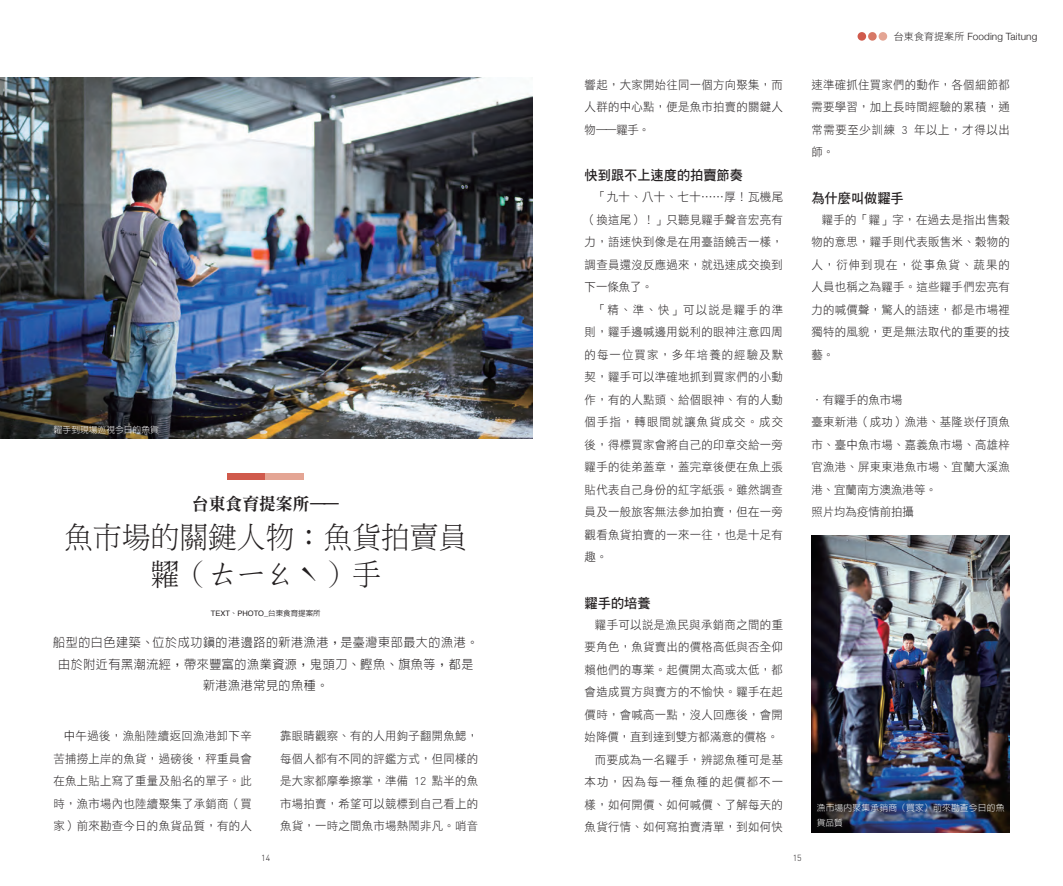
<style>
.page{position:relative;width:1063px;height:886px;background:#fff}
.page>*{position:absolute;margin:0;border:0;box-sizing:border-box;transform-origin:0 0}
.刊頭大標{font:30px/37.5px "DF Ming Std W3";color:#231f20;text-align:center;scale:.96 1}
.刊頭大標-2{font:17.5px "DF Ming Std W9";color:#231f20;scale:.96 1}
.內文-反白字{font:13.75px "DF Hei Std W7";color:#231f20;scale:.96 1}
.刊頭大標-前言{font:300 12.5px/21.2px "AR Hei B5";letter-spacing:.05em;color:#231f20;text-align:center;scale:.96 1}
.內文-反白字-2{font:11.88px/22.5px "DF Hei Std W3";letter-spacing:.025em;color:#231f20;text-align:justify;scale:.96 1}
.內文-反白字-3{font:11.88px "DF Hei Std W3";color:#231f20;scale:.96 1}
.t1{font:300 10px "Helvetica Neue";letter-spacing:.01em;color:#231f20}
.圖說1_2_3{font:300 8.75px/15px "AR Hei B5";letter-spacing:.025em;color:#fff}
.圖說1_2_3-2{font:300 8.75px "AR Hei B5";color:#fff}
.t2{font:300 8.75px "DIN";color:#231f20}
.作者{font:7.5px "Helvetica";color:#231f20}
.s1{font-family:"DF Hei Std W3";font-weight:400}
.s2{font-family:"AR Hei B5";font-weight:500}
</style>
<div class="page">
<div style="left:858px;top:32px;width:8px;height:9px;background:#d05a4c;border-radius:50%"></div>
<div style="left:868px;top:32px;width:9px;height:9px;background:#d77866;border-radius:50%"></div>
<div style="left:879px;top:32px;width:8px;height:9px;background:#e4a594;border-radius:50%"></div>
<img style="left:0;top:78px;width:532px;height:361px">
<div style="left:228px;top:473px;width:38px;height:6px;background:#d05a4c"></div>
<div style="left:266px;top:473px;width:38px;height:6px;background:#e4a594"></div>
<img style="left:811px;top:535px;width:199px;height:262px">
<div style="left:811px;top:797px;width:199px;height:37px;background:#231f20;opacity:.75"></div>
<p class="t1" style="left:894px;top:28px;width:145px"><span class="s1">台東食育提案所</span> Fooding Taitung</p>
<p class="圖說1_2_3-2" style="left:54px;top:425px;width:107px">糶手到現場巡視今日的魚貨</p>
<p class="刊頭大標-2" style="left:192px;top:494px;width:155px">台東食育提案所——</p>
<p class="刊頭大標" style="left:64px;top:518px;width:421px">魚市場的關鍵人物：魚貨拍賣員糶（ㄊㄧㄠˋ）手</p>
<p class="作者" style="left:211px;top:607px;width:111px">TEXT<span class="s2">、</span>PHOTO_<span class="s2">台東食育提案所</span></p>
<p class="刊頭大標-前言" style="left:53px;top:632px;width:444px">船型的白色建築、位於成功鎮的港邊路的新港漁港，是臺灣東部最大的漁港。由於附近有黑潮流經，帶來豐富的漁業資源，鬼頭刀、鰹魚、旗魚等，都是新港漁港常見的魚種。</p>
<p class="內文-反白字-2" style="left:54px;top:724px;width:208px;text-indent:10px">中午過後，漁船陸續返回漁港卸下辛苦捕撈上岸的魚貨，過磅後，秤重員會在魚上貼上寫了重量及船名的單子。此時，漁市場內也陸續聚集了承銷商（買家）前來勘查今日的魚貨品質，有的人</p>
<p class="內文-反白字-2" style="left:280px;top:724px;width:208px">靠眼睛觀察、有的人用鉤子翻開魚鰓，每個人都有不同的評鑑方式，但同樣的是大家都摩拳擦掌，準備 12 點半的魚市場拍賣，希望可以競標到自己看上的魚貨，一時之間魚市場熱鬧非凡。哨音</p>
<p class="內文-反白字-2" style="left:585px;top:73px;width:208px">響起，大家開始往同一個方向聚集，而人群的中心點，便是魚市拍賣的關鍵人物——糶手。</p>
<p class="內文-反白字" style="left:585px;top:168px;width:167px">快到跟不上速度的拍賣節奏</p>
<p class="內文-反白字-2" style="left:585px;top:185px;width:208px;text-indent:10px">「九十、八十、七十……厚！瓦機尾（換這尾）！」只聽見糶手聲音宏亮有力，語速快到像是在用臺語饒舌一樣，調查員還沒反應過來，就迅速成交換到下一條魚了。</p>
<p class="內文-反白字-2" style="left:585px;top:298px;width:208px;text-indent:10px">「精、準、快」可以說是糶手的準則，糶手邊喊邊用銳利的眼神注意四周的每一位買家，多年培養的經驗及默契，糶手可以準確地抓到買家們的小動作，有的人點頭、給個眼神、有的人動個手指，轉眼間就讓魚貨成交。成交後，得標買家會將自己的印章交給一旁糶手的徒弟蓋章，蓋完章後便在魚上張貼代表自己身份的紅字紙張。雖然調查員及一般旅客無法參加拍賣，但在一旁觀看魚貨拍賣的一來一往，也是十足有趣。</p>
<p class="內文-反白字" style="left:585px;top:595px;width:70px">糶手的培養</p>
<p class="內文-反白字-2" style="left:585px;top:613px;width:208px;text-indent:10px">糶手可以說是漁民與承銷商之間的重要角色，魚貨賣出的價格高低與否全仰賴他們的專業。起價開太高或太低，都會造成買方與賣方的不愉快。糶手在起價時，會喊高一點，沒人回應後，會開始降價，直到達到雙方都滿意的價格。</p>
<p class="內文-反白字-2" style="left:585px;top:748px;width:208px;text-indent:10px">而要成為一名糶手，辨認魚種可是基本功，因為每一種魚種的起價都不一樣，如何開價、如何喊價、了解每天的魚貨行情、如何寫拍賣清單，到如何快</p>
<p class="t2" style="left:261px;top:852px;width:10px">14</p>
<p class="t2" style="left:793px;top:852px;width:10px">15</p>
<p class="內文-反白字-2" style="left:811px;top:73px;width:208px">速準確抓住買家們的動作，各個細節都需要學習，加上長時間經驗的累積，通常需要至少訓練 3 年以上，才得以出師。</p>
<p class="內文-反白字" style="left:811px;top:190px;width:98px">為什麼叫做糶手</p>
<p class="內文-反白字-2" style="left:811px;top:208px;width:208px;text-indent:10px">糶手的「糶」字，在過去是指出售穀物的意思，糶手則代表販售米、穀物的人，衍伸到現在，從事魚貨、蔬果的人員也稱之為糶手。這些糶手們宏亮有力的喊價聲，驚人的語速，都是市場裡獨特的風貌，更是無法取代的重要的技藝。</p>
<p class="內文-反白字-3" style="left:811px;top:393px;width:97px">．有糶手的魚市場</p>
<p class="內文-反白字-2" style="left:811px;top:410px;width:208px">臺東新港（成功）漁港、基隆崁仔頂魚市、臺中魚市場、嘉義魚市場、高雄梓官漁港、屏東東港魚市場、宜蘭大溪漁港、宜蘭南方澳漁港等。</p>
<p class="內文-反白字-3" style="left:811px;top:505px;width:108px">照片均為疫情前拍攝</p>
<p class="圖說1_2_3" style="left:817px;top:800px;width:189px">漁市場內聚集承銷商（買家）前來勘查今日的魚貨品質</p>
</div>
